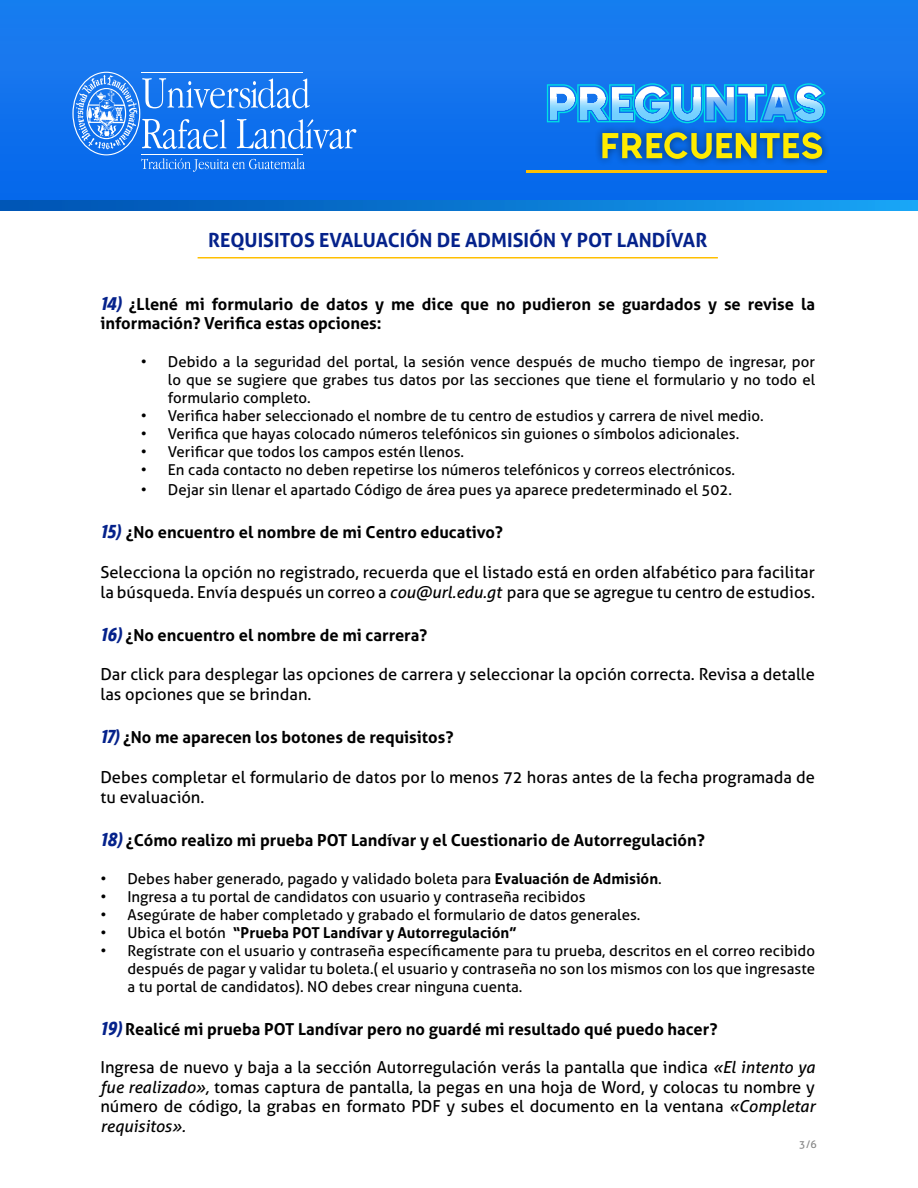
<style>
.page{position:relative;width:918px;height:1188px;background:#fff}
.page>*{position:absolute;margin:0;border:0;box-sizing:border-box;transform-origin:0 0}
.t1{font:700 19.5px "Aller";color:#05228b}
.t2{font:16.5px/19.8px "Aller";color:#000}
.t3{font:700 16.5px/19.8px "Aller";color:#000}
.t4{font:15px/18px "Aller";color:#000;text-align:justify}
.t5{font:700 15px "Aller";color:#000}
.t6{font:10.5px "Aller";color:#858585}
.s1{font-family:"Argumentum";font-style:italic;font-size:19.5px;color:#05228b}
.s2{font-style:italic}
.s3{font-weight:700}
.s4{font-weight:400}
</style>
<div class="page">
<img style="left:0;top:0;width:841px;height:201px">
<img style="left:841px;top:0;width:77px;height:201px">
<svg style="left:72px;top:72px;width:284px;height:100px;background:#3687ef"></svg>
<div style="left:594px;top:124px;width:237px;height:43px;background:#000;opacity:.48"></div>
<svg style="left:602px;top:132px;width:220px;height:27px;background:#7d9e66"></svg>
<img style="left:0;top:201px;width:918px;height:9px">
<hr style="left:527px;top:170px;width:300px;height:3px;background:#ffbf00">
<svg style="left:547px;top:83px;width:279px;height:40px;background:#50b2f2"></svg>
<svg style="left:796px;top:86px;width:27px;height:11px"></svg>
<hr style="left:198px;top:257px;width:520px;height:2px;background:#ffbf00">
<h1 class="t1" style="left:208px;top:228px;width:501px">REQUISITOS EVALUACIÓN DE ADMISIÓN Y POT LANDÍVAR</h1>
<p class="t3" style="left:100px;top:294px;width:716px"><span class="s1">14)</span> ¿Llené mi formulario de datos y me dice que no pudieron se guardados y se revise la información? Verifica estas opciones:</p>
<p class="t4" style="left:168px;top:353px;width:649px;text-indent:-27px">• Debido a la seguridad del portal, la sesión vence después de mucho tiempo de ingresar, por lo que se sugiere que grabes tus datos por las secciones que tiene el formulario y no todo el formulario completo.</p>
<p class="t4" style="left:141px;top:407px;width:624px">• Verifica haber seleccionado el nombre de tu centro de estudios y carrera de nivel medio.</p>
<p class="t4" style="left:141px;top:425px;width:600px">• Verifica que hayas colocado números telefónicos sin guiones o símbolos adicionales.</p>
<p class="t4" style="left:141px;top:443px;width:325px">• Verificar que todos los campos estén llenos.</p>
<p class="t4" style="left:141px;top:461px;width:596px">• En cada contacto no deben repetirse los números telefónicos y correos electrónicos.</p>
<p class="t4" style="left:141px;top:481px;width:593px">• Dejar sin llenar el apartado Código de área pues ya aparece predeterminado el 502.</p>
<p class="t3" style="left:100px;top:522px;width:404px"><span class="s1">15)</span> ¿No encuentro el nombre de mi Centro educativo?</p>
<p class="t2" style="left:100px;top:562px;width:716px">Selecciona la opción no registrado, recuerda que el listado está en orden alfabético para facilitar la búsqueda. Envía después un correo a <span class="s2">cou@url.edu.gt</span> para que se agregue tu centro de estudios.</p>
<p class="t3" style="left:100px;top:625px;width:328px"><span class="s1">16)</span> ¿No encuentro el nombre de mi carrera?</p>
<p class="t2" style="left:100px;top:665px;width:716px">Dar click para desplegar las opciones de carrera y seleccionar la opción correcta. Revisa a detalle las opciones que se brindan.</p>
<p class="t3" style="left:100px;top:728px;width:355px"><span class="s1">17)</span> ¿No me aparecen los botones de requisitos?</p>
<p class="t2" style="left:100px;top:767px;width:716px">Debes completar el formulario de datos por lo menos 72 horas antes de la fecha programada de tu evaluación.</p>
<p class="t3" style="left:100px;top:830px;width:606px"><span class="s1">18)</span> ¿Cómo realizo mi prueba POT Landívar y el Cuestionario de Autorregulación?</p>
<p class="t4" style="left:100px;top:870px;width:563px">• Debes haber generado, pagado y validado boleta para <span class="s3">Evaluación de Admisión</span>.</p>
<p class="t4" style="left:100px;top:888px;width:487px">• Ingresa a tu portal de candidatos con usuario y contraseña recibidos</p>
<p class="t4" style="left:100px;top:906px;width:542px">• Asegúrate de haber completado y grabado el formulario de datos generales.</p>
<p class="t5" style="left:100px;top:923px;width:418px"><span class="s4">• Ubica el botón</span> “Prueba POT Landívar y Autorregulación”</p>
<p class="t4" style="left:127px;top:942px;width:689px;text-indent:-27px">• Regístrate con el usuario y contraseña específicamente para tu prueba, descritos en el correo recibido después de pagar y validar tu boleta.( el usuario y contraseña no son los mismos con los que ingresaste a tu portal de candidatos). NO debes crear ninguna cuenta.</p>
<p class="t3" style="left:100px;top:1019px;width:619px"><span class="s1">19)</span> Realicé mi prueba POT Landívar pero no guardé mi resultado qué puedo hacer?</p>
<p class="t2" style="left:100px;top:1057px;width:716px;text-align:justify">Ingresa de nuevo y baja a la sección Autorregulación verás la pantalla que indica <span class="s2">«El intento ya fue realizado»,</span> tomas captura de pantalla, la pegas en una hoja de Word, y colocas tu nombre y número de código, la grabas en formato PDF y subes el documento en la ventana <span class="s2">«Completar requisitos».</span></p>
<p class="t6" style="left:799px;top:1137px;width:19px">3/6</p>
</div>
